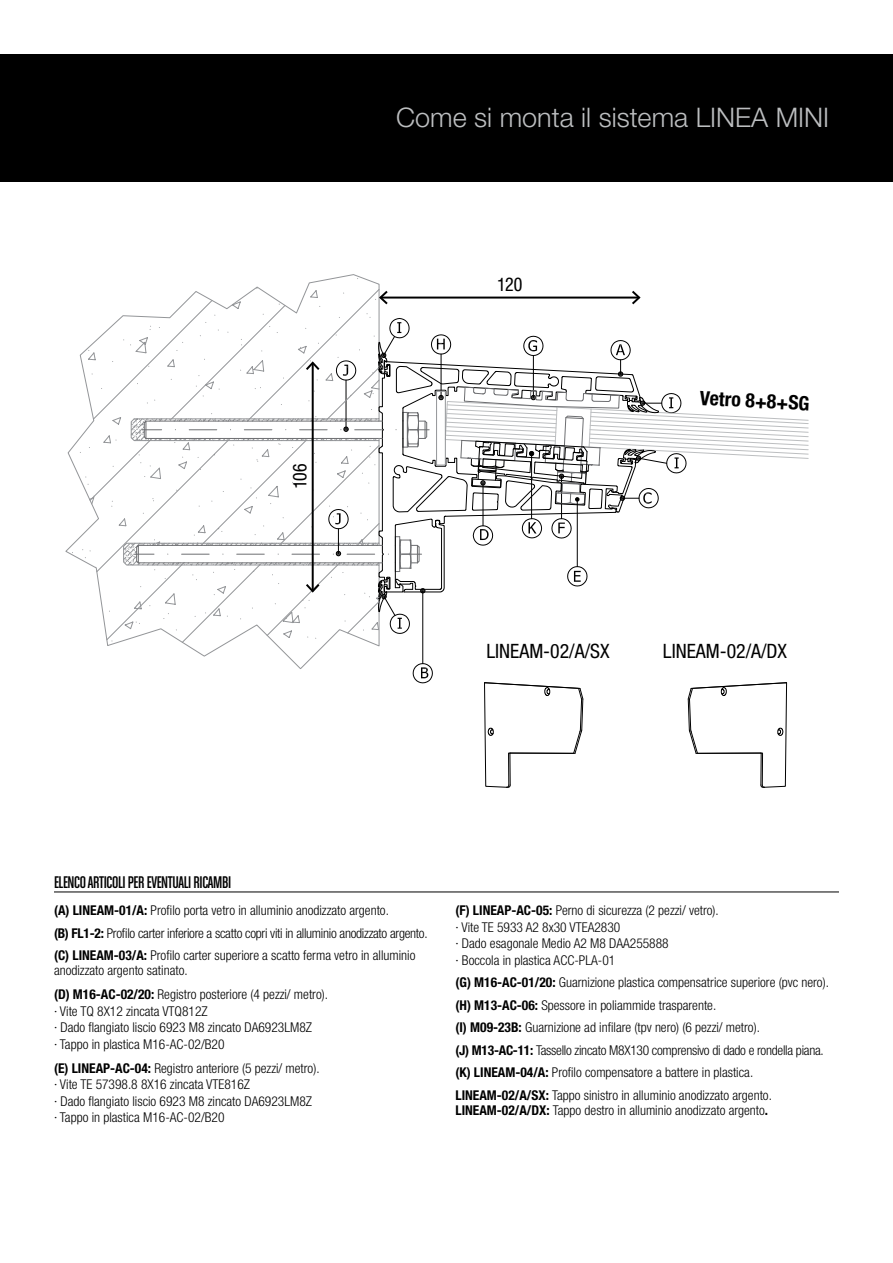
<style>
.page{position:relative;width:893px;height:1263px;background:#fff}
.page>*{position:absolute;margin:0;border:0;box-sizing:border-box;transform-origin:0 0}
.t1{font:300 27px "Helvetica Neue LT Std";color:#bcbec0}
.t2{font:condensed 19.8px "Helvetica Neue LT Std";color:#000}
.t3{font:700 condensed 19.8px "Helvetica Neue LT Std";color:#000}
.t4{font:18px "Chalet Comprime Cologne Eighty";letter-spacing:-.02em;color:#000}
.t5{font:condensed 17.85px "AT Triumvirate";color:#000}
.t6{font:300 condensed 13.5px/16.5px "Helvetica Neue LT Std";color:#000}
.s1{font-weight:700}
</style>
<div class="page">
<svg style="left:484px;top:682px;width:100px;height:106px"></svg>
<svg style="left:687px;top:682px;width:101px;height:106px"></svg>
<svg style="left:65px;top:274px;width:314px;height:395px"></svg>
<hr style="left:422px;top:591px;width:1px;height:73px;background:#000">
<svg style="left:412px;top:663px;width:21px;height:20px"></svg>
<svg style="left:85px;top:289px;width:295px;height:354px"></svg>
<hr style="left:380px;top:297px;width:259px;height:2px;background:#000">
<svg style="left:378px;top:289px;width:12px;height:17px"></svg>
<svg style="left:630px;top:290px;width:11px;height:15px"></svg>
<svg style="left:123px;top:314px;width:686px;height:325px"></svg>
<hr style="left:54px;top:891px;width:785px;height:1px;background:#000">
<div style="left:0;top:54px;width:893px;height:128px;background:#000"></div>
<h1 class="t1" style="left:396px;top:101px;width:435px">Come si monta il sistema LINEA MINI</h1>
<h3 class="t5" style="left:288px;top:488px;width:26px;rotate:-90deg">106</h3>
<h3 class="t5" style="left:497px;top:273px;width:27px">120</h3>
<h2 class="t3" style="left:701px;top:386px;width:111px;rotate:3deg">Vetro 8+8+SG</h2>
<h2 class="t2" style="left:486px;top:639px;width:125px">LINEAM-02/A/SX</h2>
<h2 class="t2" style="left:663px;top:639px;width:126px">LINEAM-02/A/DX</h2>
<h3 class="t4" style="left:54px;top:872px;width:179px">ELENCO ARTICOLI PER EVENTUALI RICAMBI</h3>
<p class="t6" style="left:54px;top:899px;width:375px;line-height:22.5px"><span class="s1">(A) LINEAM-01/A:</span> Profilo porta vetro in alluminio anodizzato argento.<br><span class="s1">(B) FL1-2:</span> Profilo carter inferiore a scatto copri viti in alluminio anodizzato argento. <span class="s1">(C) LINEAM-03/A:</span> Profilo carter superiore a scatto ferma vetro in alluminio</p>
<p class="t6" style="left:54px;top:958px;width:275px;line-height:24px">anodizzato argento satinato.<br><span class="s1">(D) M16-AC-02/20:</span> Registro posteriore (4 pezzi/ metro).</p>
<p class="t6" style="left:54px;top:1003px;width:260px">· Vite TQ 8X12 zincata VTQ812Z<br>· Dado flangiato liscio 6923 M8 zincato DA6923LM8Z · Tappo in plastica M16-AC-02/B20</p>
<p class="t6" style="left:54px;top:1060px;width:267px"><span class="s1">(E) LINEAP-AC-04:</span> Registro anteriore (5 pezzi/ metro). · Vite TE 57398.8 8X16 zincata VTE816Z<br>· Dado flangiato liscio 6923 M8 zincato DA6923LM8Z<br>· Tappo in plastica M16-AC-02/B20</p>
<p class="t6" style="left:455px;top:902px;width:265px"><span class="s1">(F) LINEAP-AC-05:</span> Perno di sicurezza (2 pezzi/ vetro). · Vite TE 5933 A2 8x30 VTEA2830<br>· Dado esagonale Medio A2 M8 DAA255888<br>· Boccola in plastica ACC-PLA-01</p>
<p class="t6" style="left:455px;top:971px;width:375px;line-height:22.5px"><span class="s1">(G) M16-AC-01/20:</span> Guarnizione plastica compensatrice superiore (pvc nero). <span class="s1">(H) M13-AC-06:</span> Spessore in poliammide trasparente.<br><span class="s1">(I) M09-23B:</span> Guarnizione ad infilare (tpv nero) (6 pezzi/ metro).<br><span class="s1">(J) M13-AC-11:</span> Tassello zincato M8X130 comprensivo di dado e rondella piana. <span class="s1">(K) LINEAM-04/A:</span> Profilo compensatore a battere in plastica.<br><span class="s1">LINEAM-02/A/SX:</span> Tappo sinistro in alluminio anodizzato argento.</p>
<p class="t6" style="left:455px;top:1102px;width:314px"><span class="s1">LINEAM-02/A/DX:</span> Tappo destro in alluminio anodizzato argento<span class="s1">.</span></p>
</div>
